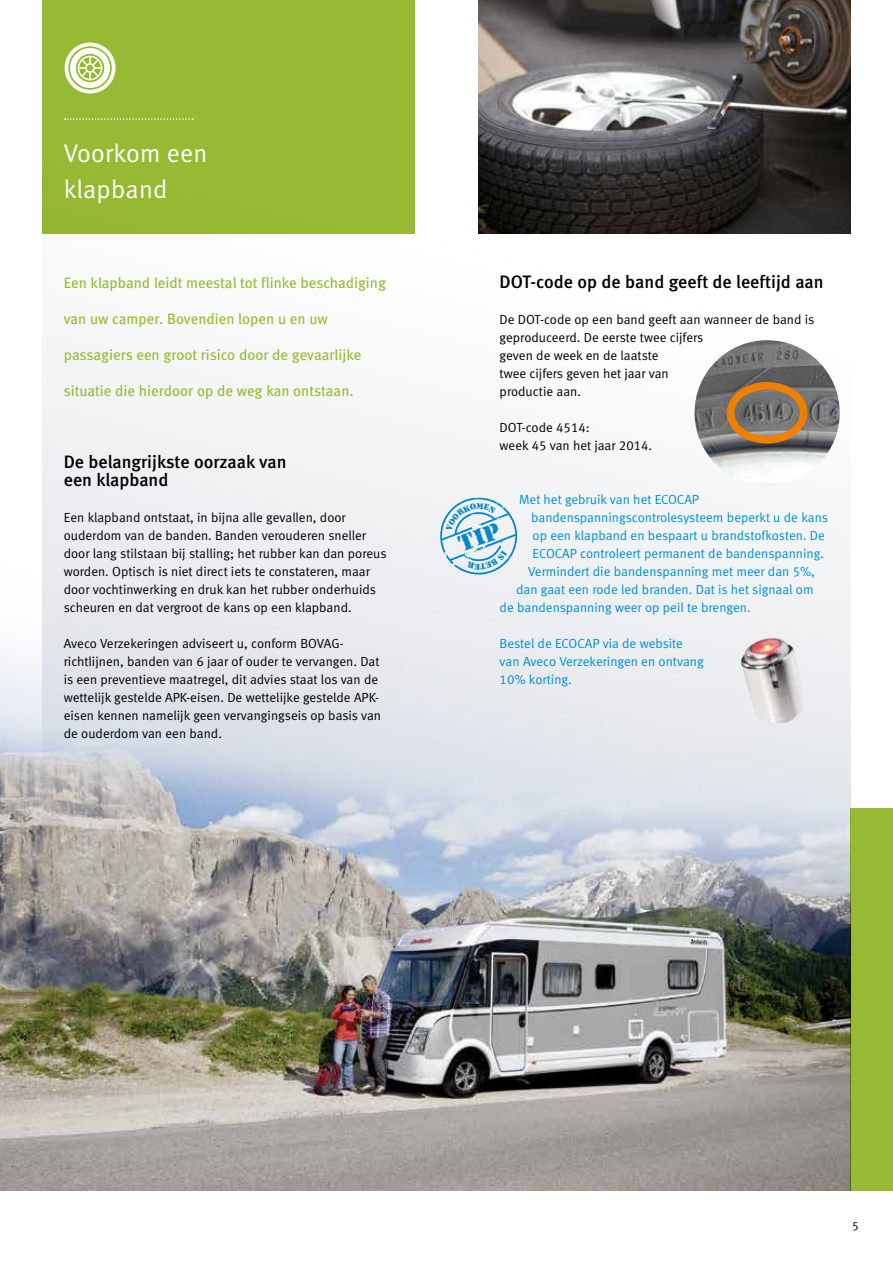
<style>
.page{position:relative;width:893px;height:1263px;background:#fff}
.page>*{position:absolute;margin:0;border:0;box-sizing:border-box;transform-origin:0 0}
.t1{font:25.5px/36px "Meta Normal LF";letter-spacing:.01em;color:#fff}
.t2{font:18px/18px "Meta Medium LF";color:#000}
.t3{font:15px "Meta Book LF";color:#97ba34}
.t4{font:13.2px/18px "Meta Normal LF";color:#000}
.t5{font:13.2px/18px "Meta Normal LF";color:#008fd0}
.t6{font:12px "Meta Normal LF";color:#000}
</style>
<div class="page">
<img style="left:0;top:43px;width:850px;height:1148px">
<img style="left:694px;top:340px;width:146px;height:145px;border-radius:73px">
<img style="left:741px;top:638px;width:65px;height:86px">
<div style="left:43px;top:0;width:372px;height:234px;background:#97ba34"></div>
<svg style="left:65px;top:118px;width:128px;height:2px"></svg>
<img style="left:478px;top:0;width:372px;height:234px">
<div style="left:850px;top:808px;width:43px;height:383px;background:#97ba34"></div>
<svg style="left:65px;top:43px;width:51px;height:51px"></svg>
<div style="left:727px;top:382px;width:80px;height:61px;border:8px solid #ee7f00;border-radius:50%"></div>
<svg style="left:440px;top:497px;width:81px;height:80px"></svg>
<h1 class="t1" style="left:64px;top:135px;width:145px">Voorkom een klapband</h1>
<p class="t3" style="left:64px;top:274px;width:324px">Een klapband leidt meestal tot flinke beschadiging</p>
<p class="t3" style="left:64px;top:310px;width:266px">van uw camper. Bovendien lopen u en uw</p>
<p class="t3" style="left:64px;top:346px;width:299px">passagiers een groot risico door de gevaarlijke</p>
<p class="t3" style="left:64px;top:382px;width:291px">situatie die hierdoor op de weg kan ontstaan.</p>
<h2 class="t2" style="left:64px;top:453px;width:224px">De belangrijkste oorzaak van een klapband</h2>
<p class="t4" style="left:64px;top:508px;width:324px">Een klapband ontstaat, in bijna alle gevallen, door ouderdom van de banden. Banden verouderen sneller door lang stilstaan bij stalling; het rubber kan dan poreus worden. Optisch is niet direct iets te constateren, maar door vochtinwerking en druk kan het rubber onderhuids scheuren en dat vergroot de kans op een klapband.</p>
<p class="t4" style="left:64px;top:634px;width:319px">Aveco Verzekeringen adviseert u, conform BOVAG&shy;richtlijnen, banden van 6 jaar of ouder te vervangen. Dat is een preventieve maatregel, dit advies staat los van de wettelijk gestelde APK-eisen. De wettelijke gestelde APK&shy;eisen kennen namelijk geen vervangingseis op basis van de ouderdom van een band.</p>
<h2 class="t2" style="left:500px;top:273px;width:326px">DOT-code op de band geeft de leeftijd aan</h2>
<p class="t4" style="left:500px;top:310px;width:316px">De DOT-code op een band geeft aan wanneer de band is geproduceerd. De eerste twee cijfers<br>geven de week en de laatste<br>twee cijfers geven het jaar van<br>productie aan.</p>
<p class="t4" style="left:500px;top:418px;width:154px">DOT-code 4514:<br>week 45 van het jaar 2014.</p>
<p class="t5" style="left:519px;top:490px;width:181px">Met het gebruik van het ECOCAP</p>
<p class="t5" style="left:531px;top:508px;width:298px">bandenspanningscontrolesysteem beperkt u de kans</p>
<p class="t5" style="left:533px;top:526px;width:294px">op een klapband en bespaart u brandstofkosten. De</p>
<p class="t5" style="left:533px;top:544px;width:293px">ECOCAP controleert permanent de bandenspanning.</p>
<p class="t5" style="left:528px;top:562px;width:288px">Vermindert die bandenspanning met meer dan 5%,</p>
<p class="t5" style="left:516px;top:580px;width:299px">dan gaat een rode led branden. Dat is het signaal om</p>
<p class="t5" style="left:500px;top:598px;width:252px">de bandenspanning weer op peil te brengen.</p>
<p class="t5" style="left:500px;top:634px;width:206px">Bestel de ECOCAP via de website van Aveco Verzekeringen en ontvang<br>10% korting.</p>
<p class="t6" style="left:852px;top:1219px;width:8px">5</p>
</div>
